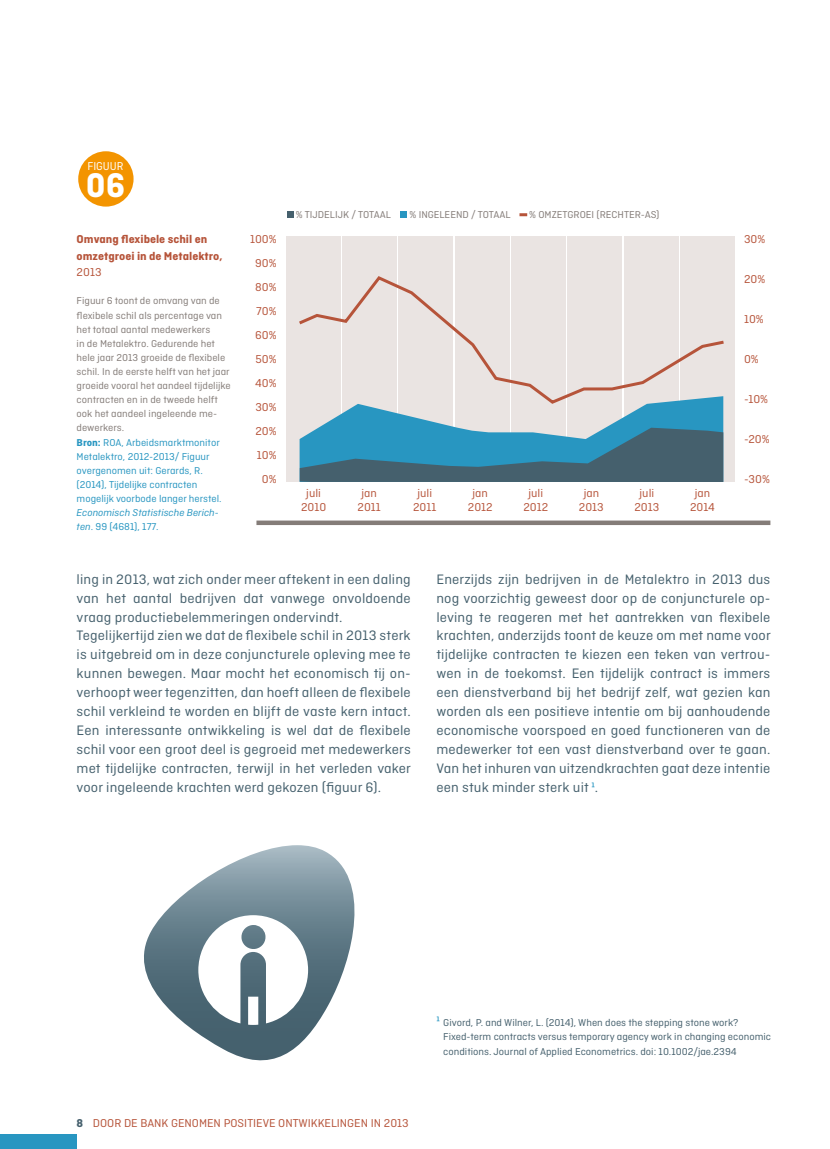
<style>
.page{position:relative;width:830px;height:1149px;background:#fff}
.page>*{position:absolute;margin:0;border:0;box-sizing:border-box;transform-origin:0 0}
.t1{font:700 36px "Ciutadella";color:#fff}
.t2{font:14.4px/18.9px "Ciutadella";letter-spacing:.01em;color:#45606d;scale:1.05 1}
.t3{font:12px/24px "Ciutadella";color:#b6543a;text-align:center;scale:1.05 1}
.t4{font:700 12px/16.5px "Ciutadella";color:#b6543a;scale:1.05 1}
.t5{font:12px "Ciutadella";color:#fff}
.t6{font:10.5px/14.1px "Ciutadella";color:#847c78;scale:1.05 1}
.t7{font:10.5px/14.1px "Ciutadella";color:#45606d;scale:1.05 1}
.t8{font:italic 10.5px/14.1px "Ciutadella";color:#2896c1;scale:1.05 1}
.s1{font-weight:700;color:#2896c1}
.s2{color:#2896c1}
.s3{font-style:normal}
.s4{font-weight:700;color:#45606d}
.s5{font-size:14.4px;color:#2896c1}
</style>
<div class="page">
<div style="left:78px;top:151px;width:55px;height:55px;background:#f39400;border-radius:50%"></div>
<div style="left:286px;top:236px;width:54px;height:246px;background:#eae4e2"></div>
<div style="left:342px;top:236px;width:54px;height:246px;background:#eae4e2"></div>
<div style="left:398px;top:236px;width:55px;height:246px;background:#eae4e2"></div>
<div style="left:455px;top:236px;width:54px;height:246px;background:#eae4e2"></div>
<div style="left:511px;top:236px;width:54px;height:246px;background:#eae4e2"></div>
<div style="left:567px;top:236px;width:54px;height:246px;background:#eae4e2"></div>
<div style="left:623px;top:236px;width:55px;height:246px;background:#eae4e2"></div>
<div style="left:680px;top:236px;width:54px;height:246px;background:#eae4e2"></div>
<div style="left:256px;top:520px;width:514px;height:5px;background:#847c78"></div>
<svg style="left:299px;top:274px;width:425px;height:131px"></svg>
<svg style="left:299px;top:396px;width:424px;height:86px"></svg>
<svg style="left:144px;top:845px;width:211px;height:216px"></svg>
<div style="left:0;top:1133px;width:77px;height:15px;background:#2896c1"></div>
<div style="left:287px;top:211px;width:6px;height:7px;background:#45606d"></div>
<div style="left:400px;top:211px;width:7px;height:7px;background:#2896c1"></div>
<svg style="left:519px;top:213px;width:8px;height:3px"></svg>
<p class="t5" style="left:87px;top:160px;width:38px">FIGUUR</p>
<h1 class="t1" style="left:86px;top:164px;width:41px">06</h1>
<p class="t4" style="left:77px;top:231px;width:140px">Omvang flexibele schil en omzetgroei in de Metalektro,</p>
<p class="t3" style="left:77px;top:260px;width:25px">2013</p>
<p class="t6" style="left:77px;top:294px;width:148px">Figuur 6 toont de omvang van de flexibele schil als percentage van het totaal aantal medewerkers<br>in de Metalektro. Gedurende het hele jaar 2013 groeide de flexibele schil. In de eerste helft van het jaar groeide vooral het aandeel tijdelijke contracten en in de tweede helft ook het aandeel ingeleende me&shy;dewerkers.<br><span class="s1">Bron:</span> <span class="s2">ROA, Arbeidsmarktmonitor<br>Metalektro, 2012-2013/ Figuur overgenomen uit: Gerards, R. (2014), Tijdelijke contracten mogelijk voorbode langer herstel.</span></p>
<p class="t8" style="left:77px;top:505px;width:137px">Economisch Statistische Berich&shy;ten<span class="s3">. 99 (4681), 177.</span></p>
<p class="t6" style="left:296px;top:207px;width:92px">% TIJDELIJK / TOTAAL</p>
<p class="t6" style="left:409px;top:207px;width:98px">% INGELEEND / TOTAAL</p>
<p class="t6" style="left:529px;top:207px;width:126px">% OMZETGROEI (RECHTER-AS)</p>
<p class="t3" style="left:250px;top:227px;width:27px;text-align:right">100%<br>90%<br>80%<br>70%<br>60%<br>50%<br>40%<br>30%<br>20%<br>10%<br>0%</p>
<p class="t3" style="left:743px;top:227px;width:22px">30%</p>
<p class="t3" style="left:743px;top:267px;width:22px">20%</p>
<p class="t3" style="left:743px;top:307px;width:20px">10%</p>
<p class="t3" style="left:743px;top:347px;width:16px">0%</p>
<p class="t3" style="left:743px;top:387px;width:24px">-10%</p>
<p class="t3" style="left:743px;top:426px;width:26px">-20%</p>
<p class="t3" style="left:743px;top:466px;width:26px">-30%</p>
<p class="t3" style="left:301px;top:486px;width:26px;line-height:13.5px">juli<br>2010</p>
<p class="t3" style="left:357px;top:486px;width:24px;line-height:13.5px">jan<br>2011</p>
<p class="t3" style="left:413px;top:486px;width:24px;line-height:13.5px">juli<br>2011</p>
<p class="t3" style="left:467px;top:486px;width:25px;line-height:13.5px">jan<br>2012</p>
<p class="t3" style="left:523px;top:486px;width:25px;line-height:13.5px">juli<br>2012</p>
<p class="t3" style="left:578px;top:486px;width:25px;line-height:13.5px">jan<br>2013</p>
<p class="t3" style="left:634px;top:486px;width:25px;line-height:13.5px">juli<br>2013</p>
<p class="t3" style="left:689px;top:486px;width:25px;line-height:13.5px">jan<br>2014</p>
<p class="t2" style="left:77px;top:569px;width:320px">ling in 2013, wat zich onder meer aftekent in een daling van het aantal bedrijven dat vanwege onvoldoende vraag productiebelemmeringen ondervindt.<br>Tegelijkertijd zien we dat de flexibele schil in 2013 sterk is uitgebreid om in deze conjuncturele opleving mee te kunnen bewegen. Maar mocht het economisch tij on&shy;verhoopt weer tegenzitten, dan hoeft alleen de flexibele schil verkleind te worden en blijft de vaste kern intact.<br>Een interessante ontwikkeling is wel dat de flexibele schil voor een groot deel is gegroeid met medewerkers met tijdelijke contracten, terwijl in het verleden vaker voor ingeleende krachten werd gekozen (figuur 6).</p>
<p class="t2" style="left:436px;top:569px;width:320px;text-align:justify">Enerzijds zijn bedrijven in de Metalektro in 2013 dus nog voorzichtig geweest door op de conjuncturele op&shy;leving te reageren met het aantrekken van flexibele krachten, anderzijds toont de keuze om met name voor tijdelijke contracten te kiezen een teken van vertrou&shy;wen in de toekomst. Een tijdelijk contract is immers een dienstverband bij het bedrijf zelf, wat gezien kan worden als een positieve intentie om bij aanhoudende economische voorspoed en goed functioneren van de medewerker tot een vast dienstverband over te gaan.<br>Van het inhuren van uitzendkrachten gaat deze intentie een stuk minder sterk uit <span class="s2">1</span>.</p>
<p class="t3" style="left:77px;top:1110px;width:318px"><span class="s4">8</span> DOOR DE BANK GENOMEN POSITIEVE ONTWIKKELINGEN IN 2013</p>
<p class="t7" style="left:443px;top:1015px;width:313px;text-indent:-7px"><span class="s5">1</span> Givord, P. and Wilner, L. (2014), When does the stepping stone work?<br>Fixed-term contracts versus temporary agency work in changing economic conditions. Journal of Applied Econometrics. doi: 10.1002/jae.2394</p>
</div>
